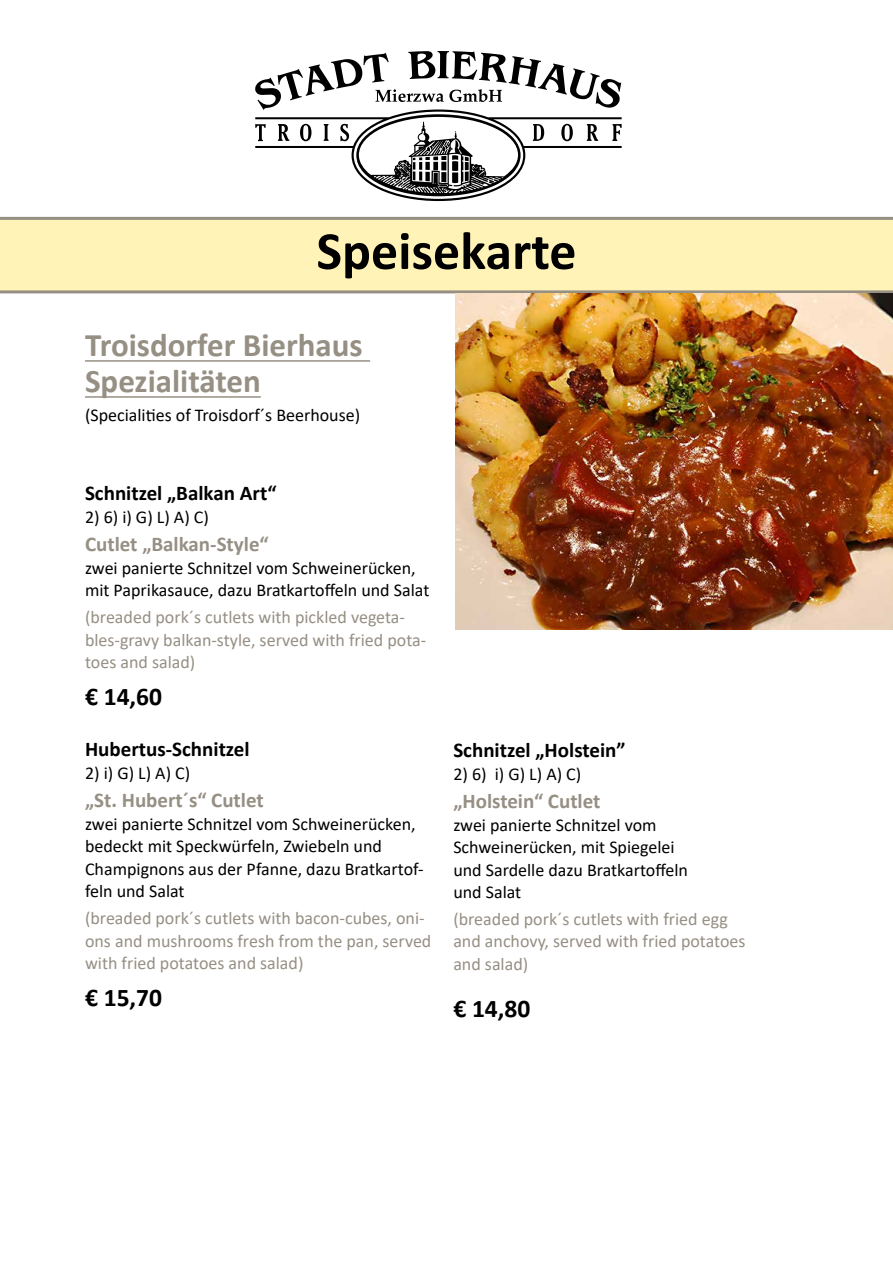
<style>
.page{position:relative;width:893px;height:1263px;background:#fff}
.page>*{position:absolute;margin:0;border:0;box-sizing:border-box;transform-origin:0 0}
.t1{font:700 54px "Calibri";color:#000}
.t2{font:700 33px/36px "Calibri";color:#968f84}
.t3{font:700 25.5px "Calibri";color:#000}
.t4{font:700 21px "Calibri";color:#000}
.t5{font:700 21px "Calibri";color:#968f84}
.t6{font:18px/22.5px "Calibri";color:#000}
.t7{font:18px/22.5px "Calibri";color:#968f84}
</style>
<div class="page">
<svg style="left:255px;top:51px;width:367px;height:58px"></svg>
<svg style="left:255px;top:109px;width:367px;height:92px"></svg>
<svg style="left:375px;top:89px;width:127px;height:13px"></svg>
<svg style="left:0;top:217px;width:893px;height:76px;background:#f7ebb3"></svg>
<hr style="left:85px;top:360px;width:285px;height:2px;background:#968f84">
<hr style="left:85px;top:396px;width:176px;height:2px;background:#968f84">
<img style="left:455px;top:293px;width:438px;height:336px">
<h1 class="t1" style="left:316px;top:213px;width:262px">Speisekarte</h1>
<h2 class="t2" style="left:85px;top:327px;width:279px">Troisdorfer Bierhaus<br>Spezialitäten</h2>
<p class="t6" style="left:85px;top:403px;width:277px">(Specialities of Troisdorf´s Beerhouse)</p>
<p class="t4" style="left:85px;top:479px;width:193px">Schnitzel „Balkan Art“</p>
<p class="t6" style="left:85px;top:505px;width:125px">2) 6) i) G) L) A) C)</p>
<p class="t5" style="left:85px;top:530px;width:185px">Cutlet „Balkan-Style“</p>
<p class="t6" style="left:85px;top:556px;width:346px">zwei panierte Schnitzel vom Schweinerücken, mit Paprikasauce, dazu Bratkartoffeln und Salat</p>
<p class="t7" style="left:85px;top:605px;width:343px">(breaded pork´s cutlets with pickled vegeta&shy;bles-gravy balkan-style, served with fried pota&shy;toes and salad)</p>
<h3 class="t3" style="left:85px;top:679px;width:78px">€ 14,60</h3>
<p class="t4" style="left:85px;top:734px;width:166px">Hubertus-Schnitzel</p>
<p class="t6" style="left:85px;top:761px;width:107px">2) i) G) L) A) C)</p>
<p class="t5" style="left:85px;top:785px;width:180px">„St. Hubert´s“ Cutlet</p>
<p class="t6" style="left:85px;top:812px;width:340px">zwei panierte Schnitzel vom Schweinerücken, bedeckt mit Speckwürfeln, Zwiebeln und Champignons aus der Pfanne, dazu Bratkartof&shy;feln und Salat</p>
<p class="t7" style="left:85px;top:906px;width:348px">(breaded pork´s cutlets with bacon-cubes, oni&shy;ons and mushrooms fresh from the pan, served with fried potatoes and salad)</p>
<h3 class="t3" style="left:85px;top:979px;width:78px">€ 15,70</h3>
<p class="t4" style="left:453px;top:735px;width:174px">Schnitzel „Holstein”</p>
<p class="t6" style="left:453px;top:762px;width:129px">2) 6) i) G) L) A) C)</p>
<p class="t5" style="left:453px;top:786px;width:149px">„Holstein“ Cutlet</p>
<p class="t6" style="left:453px;top:813px;width:236px">zwei panierte Schnitzel vom<br>Schweinerücken, mit Spiegelei und Sardelle dazu Bratkartoffeln und Salat</p>
<p class="t7" style="left:453px;top:907px;width:294px">(breaded pork´s cutlets with fried egg and anchovy, served with fried potatoes and salad)</p>
<h3 class="t3" style="left:453px;top:991px;width:78px">€ 14,80</h3>
</div>
